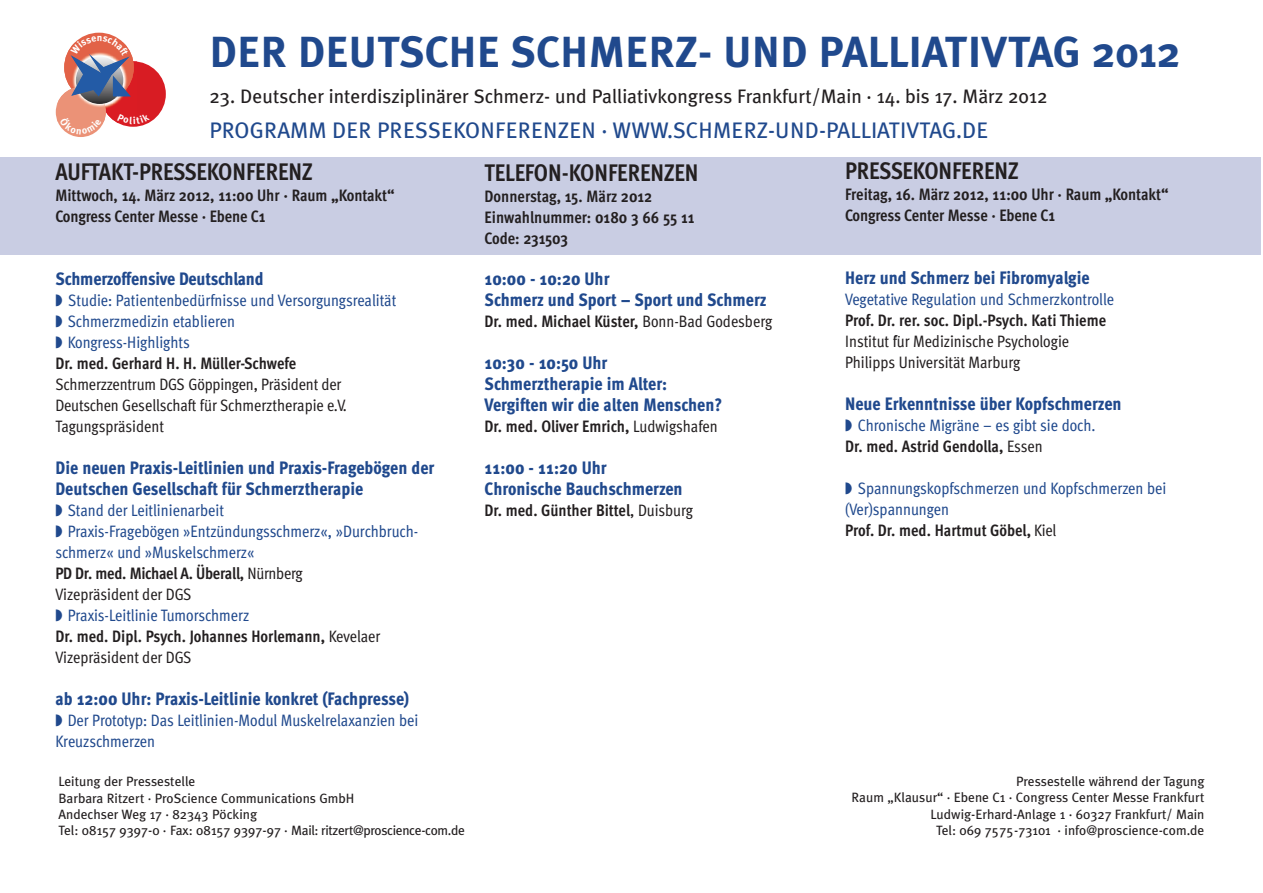
<style>
.page{position:relative;width:1263px;height:893px;background:#fff}
.page>*{position:absolute;margin:0;border:0;box-sizing:border-box;transform-origin:0 0}
.t1{font:700 43.5px "Meta Plus";color:#20498d}
.t2{font:700 condensed 24px "Meta Pro";letter-spacing:-.01em;color:#231f20}
.t3{font:22.5px "Meta Plus";letter-spacing:.005em;color:#20498d}
.t4{font:19.5px "Meta Plus";color:#231f20}
.t5{font:800 condensed 18px/21px "Meta Pro";color:#20498d}
.t6{font:condensed 16.5px/21px "Meta Pro";color:#20498d}
.t7{font:700 condensed 16.5px/21px "Meta Pro";letter-spacing:-.005em;color:#231f20}
.t8{font:condensed 16.5px/21px "Meta Pro";letter-spacing:-.005em;color:#231f20}
.t9{font:13.5px/16.2px "Meta Plus";color:#231f20}
.s1{font-weight:700;color:#231f20}
.s2{color:#231f20}
.s3{font-weight:400}
</style>
<div class="page">
<div style="left:100px;top:61px;width:66px;height:66px;background:#d81c23;border-radius:50%"></div>
<img style="left:106px;top:61px;width:31px;height:61px">
<img style="left:64px;top:48px;width:70px;height:54px">
<svg style="left:56px;top:87px;width:50px;height:50px"></svg>
<img style="left:57px;top:87px;width:49px;height:35px">
<svg style="left:76px;top:57px;width:47px;height:47px"></svg>
<div style="left:1px;top:157px;width:1260px;height:98px;background:#c9cde3"></div>
<svg style="left:117px;top:112px;width:33px;height:12px"></svg>
<svg style="left:60px;top:117px;width:41px;height:17px"></svg>
<svg style="left:70px;top:36px;width:61px;height:60px;background:#9d7a87"></svg>
<h1 class="t1" style="left:209px;top:27px;width:972px">DER DEUTSCHE SCHMERZ- UND PALLIATIVTAG 2012</h1>
<p class="t4" style="left:209px;top:85px;width:839px">23. Deutscher interdisziplinärer Schmerz- und Palliativkongress Frankfurt/Main · 14. bis 17. März 2012</p>
<h3 class="t3" style="left:209px;top:117px;width:780px">PROGRAMM DER PRESSEKONFERENZEN · WWW.SCHMERZ-UND-PALLIATIVTAG.DE</h3>
<h2 class="t2" style="left:56px;top:162px;width:259px">AUFTAKT-PRESSEKONFERENZ</h2>
<p class="t7" style="left:55px;top:186px;width:341px">Mittwoch, 14. März 2012, 11:00 Uhr · Raum „Kontakt“<br>Congress Center Messe · Ebene C1</p>
<p class="t5" style="left:56px;top:270px;width:210px">Schmerzoffensive Deutschland</p>
<p class="t6" style="left:56px;top:291px;width:342px">◗ Studie: Patientenbedürfnisse und Versorgungsrealität ◗ Schmerzmedizin etablieren<br>◗ Kongress-Highlights<br><span class="s1">Dr. med. Gerhard H. H. Müller-Schwefe</span></p>
<p class="t8" style="left:55px;top:375px;width:293px">Schmerzzentrum DGS Göppingen, Präsident der<br>Deutschen Gesellschaft für Schmerztherapie e.V.<br>Tagungspräsident</p>
<p class="t5" style="left:56px;top:459px;width:380px">Die neuen Praxis-Leitlinien und Praxis-Fragebögen der<br>Deutschen Gesellschaft für Schmerztherapie</p>
<p class="t6" style="left:55px;top:501px;width:364px">◗ Stand der Leitlinienarbeit<br>◗ Praxis-Fragebögen »Entzündungsschmerz«, »Durchbruch&shy;schmerz« und »Muskelschmerz«<br><span class="s1">PD Dr. med. Michael A. Überall,</span> <span class="s2">Nürnberg<br>Vizepräsident der DGS<br></span>◗ Praxis-Leitlinie Tumorschmerz<br><span class="s1">Dr. med. Dipl. Psych. Johannes Horlemann,</span> <span class="s2">Kevelaer Vizepräsident der DGS</span></p>
<p class="t5" style="left:56px;top:690px;width:355px">ab 12:00 Uhr: Praxis-Leitlinie konkret (Fachpresse)</p>
<p class="t6" style="left:55px;top:711px;width:364px">◗ Der Prototyp: Das Leitlinien-Modul Muskelrelaxanzien bei<br>Kreuzschmerzen</p>
<h2 class="t2" style="left:485px;top:163px;width:215px">TELEFON-KONFERENZEN</h2>
<p class="t7" style="left:485px;top:187px;width:212px">Donnerstag, 15. März 2012<br>Einwahlnummer: 0180 3 66 55 11<br>Code: 231503</p>
<p class="t5" style="left:485px;top:269px;width:283px">10:00 - 10:20 Uhr<br>Schmerz und Sport – Sport und Schmerz</p>
<p class="t7" style="left:485px;top:312px;width:289px">Dr. med. Michael Küster, <span class="s3">Bonn-Bad Godesberg</span></p>
<p class="t5" style="left:485px;top:353px;width:239px">10:30 - 10:50 Uhr<br>Schmerztherapie im Alter:<br>Vergiften wir die alten Menschen?</p>
<p class="t7" style="left:485px;top:417px;width:234px">Dr. med. Oliver Emrich, <span class="s3">Ludwigshafen</span></p>
<p class="t5" style="left:485px;top:458px;width:200px">11:00 - 11:20 Uhr<br>Chronische Bauchschmerzen</p>
<p class="t7" style="left:485px;top:501px;width:210px">Dr. med. Günther Bittel<span class="s3">, Duisburg</span></p>
<h2 class="t2" style="left:845px;top:162px;width:175px">PRESSEKONFERENZ</h2>
<p class="t7" style="left:845px;top:185px;width:325px">Freitag, 16. März 2012, 11:00 Uhr · Raum „Kontakt“<br>Congress Center Messe · Ebene C1</p>
<p class="t5" style="left:845px;top:269px;width:246px">Herz und Schmerz bei Fibromyalgie</p>
<p class="t6" style="left:845px;top:290px;width:270px">Vegetative Regulation und Schmerzkontrolle</p>
<p class="t7" style="left:845px;top:311px;width:262px">Prof. Dr. rer. soc. Dipl.-Psych. Kati Thieme</p>
<p class="t8" style="left:845px;top:332px;width:226px">Institut fü r Medizinische Psychologie<br>Philipps Universität Marburg</p>
<p class="t5" style="left:845px;top:395px;width:278px">Neue Erkenntnisse über Kopfschmerzen</p>
<p class="t6" style="left:845px;top:416px;width:252px">◗ Chronische Migräne – es gibt sie doch.<br><span class="s1">Dr. med. Astrid Gendolla,</span> <span class="s2">Essen</span></p>
<p class="t6" style="left:845px;top:479px;width:323px">◗ Spannungskopfschmerzen und Kopfschmerzen bei (Ver)spannungen<br><span class="s1">Prof. Dr. med. Hartmut Göbel,</span> <span class="s2">Kiel</span></p>
<p class="t9" style="left:58px;top:774px;width:408px">Leitung der Pressestelle<br>Barbara Ritzert · ProScience Communications GmbH<br>Andechser Weg 17 · 82343 Pöcking<br>Tel: 08157 9397-0 · Fax: 08157 9397-97 · Mail: ritzert@proscience-com.de</p>
<p class="t9" style="left:851px;top:773px;width:354px;text-align:right">Pressestelle während der Tagung<br>Raum „Klausur“ · Ebene C1 · Congress Center Messe Frankfurt Ludwig-Erhard-Anlage 1 · 60327 Frankfurt/ Main<br>Tel: 069 7575-73101 · info@proscience-com.de</p>
</div>
